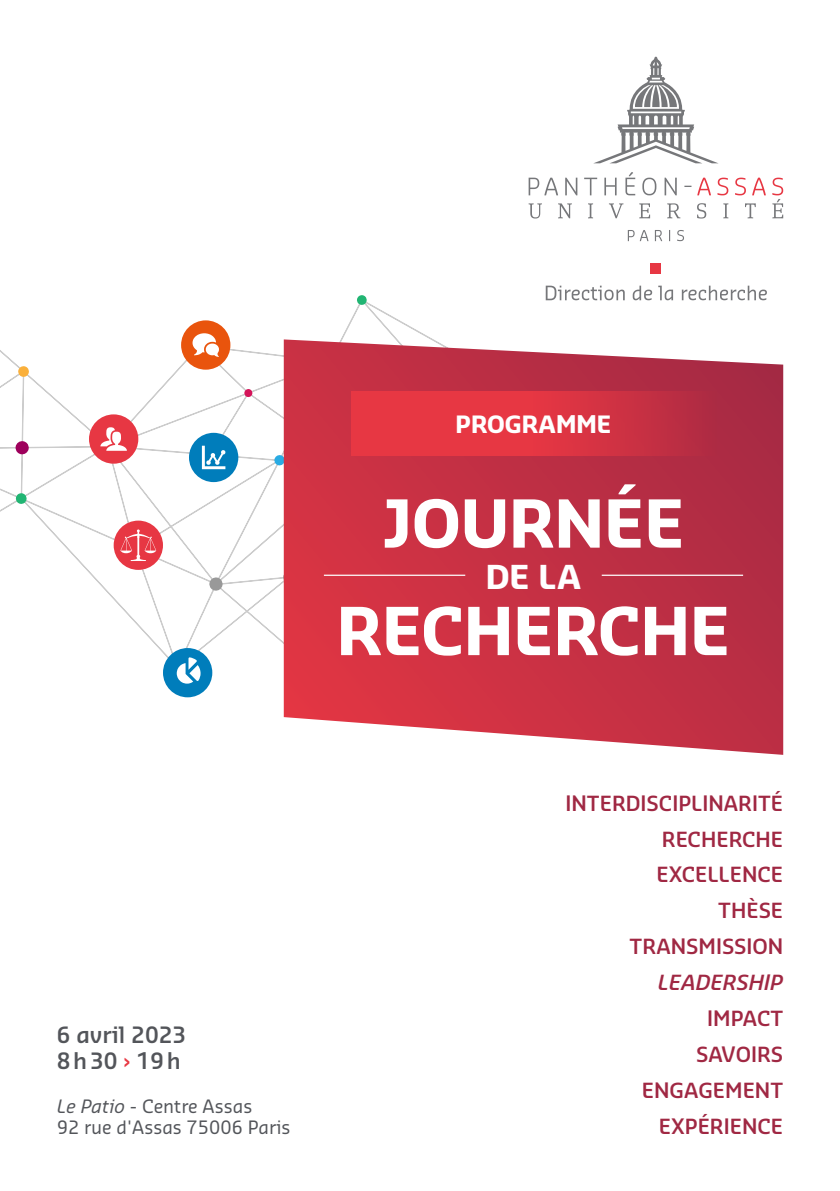
<style>
.page{position:relative;width:840px;height:1191px;background:#fff}
.page>*{position:absolute;margin:0;border:0;box-sizing:border-box;transform-origin:0 0}
.t1{font:700 64.4px "Sansa Pro";color:#fff}
.t2{font:700 32.2px "Sansa Pro";color:#fff}
.t3{font:700 23.4px "Sansa Pro";color:#fff}
.t4{font:600 22px/26.4px "Sansa Pro";color:#53555a}
.t5{font:600 20.4px/36px "Sansa Pro";color:#a02843;text-align:right}
.t6{font:italic 600 20.4px "Sansa Pro";color:#a02843}
.t7{font:18px/21.6px "Sansa Pro";color:#53555a}
.s1{color:#e83843}
.s2{font-style:italic}
</style>
<div class="page">
<svg style="left:0;top:297px;width:432px;height:401px"></svg>
<svg style="left:209px;top:577px;width:14px;height:14px"></svg>
<svg style="left:356px;top:295px;width:10px;height:10px"></svg>
<svg style="left:244px;top:389px;width:8px;height:8px"></svg>
<svg style="left:15px;top:440px;width:14px;height:15px"></svg>
<svg style="left:274px;top:455px;width:9px;height:11px"></svg>
<svg style="left:16px;top:493px;width:11px;height:11px"></svg>
<svg style="left:18px;top:366px;width:11px;height:11px"></svg>
<div style="left:114px;top:520px;width:49px;height:50px;background:#e73743;border-radius:50%"></div>
<svg style="left:120px;top:529px;width:36px;height:32px"></svg>
<div style="left:163px;top:648px;width:49px;height:49px;background:#007dbb;border-radius:50%"></div>
<svg style="left:176px;top:657px;width:24px;height:26px"></svg>
<div style="left:89px;top:414px;width:49px;height:50px;background:#e73743;border-radius:50%"></div>
<svg style="left:100px;top:427px;width:27px;height:24px"></svg>
<div style="left:181px;top:320px;width:49px;height:50px;background:#e9540d;border-radius:50%"></div>
<svg style="left:192px;top:333px;width:27px;height:24px"></svg>
<div style="left:189px;top:433px;width:49px;height:49px;background:#007dbb;border-radius:50%"></div>
<svg style="left:202px;top:446px;width:23px;height:23px"></svg>
<div style="left:650px;top:263px;width:10px;height:11px;background:#e73743"></div>
<svg style="left:545px;top:286px;width:79px;height:14px"></svg>
<svg style="left:632px;top:286px;width:19px;height:14px"></svg>
<svg style="left:658px;top:286px;width:14px;height:14px"></svg>
<svg style="left:681px;top:286px;width:85px;height:14px"></svg>
<svg style="left:528px;top:178px;width:29px;height:17px"></svg>
<svg style="left:565px;top:178px;width:12px;height:17px"></svg>
<svg style="left:584px;top:178px;width:13px;height:17px"></svg>
<svg style="left:604px;top:178px;width:12px;height:17px"></svg>
<svg style="left:625px;top:172px;width:10px;height:23px"></svg>
<svg style="left:642px;top:178px;width:14px;height:17px"></svg>
<svg style="left:664px;top:178px;width:12px;height:17px"></svg>
<svg style="left:697px;top:178px;width:13px;height:17px"></svg>
<svg style="left:717px;top:178px;width:11px;height:17px"></svg>
<svg style="left:735px;top:178px;width:10px;height:17px"></svg>
<svg style="left:752px;top:178px;width:13px;height:17px"></svg>
<svg style="left:627px;top:230px;width:21px;height:11px"></svg>
<svg style="left:654px;top:230px;width:7px;height:11px"></svg>
<svg style="left:677px;top:230px;width:6px;height:11px"></svg>
<svg style="left:528px;top:203px;width:13px;height:15px"></svg>
<svg style="left:558px;top:203px;width:13px;height:15px"></svg>
<svg style="left:588px;top:203px;width:4px;height:15px"></svg>
<svg style="left:609px;top:203px;width:14px;height:15px"></svg>
<svg style="left:639px;top:203px;width:10px;height:15px"></svg>
<svg style="left:667px;top:203px;width:13px;height:15px"></svg>
<svg style="left:697px;top:203px;width:8px;height:15px"></svg>
<svg style="left:723px;top:203px;width:5px;height:15px"></svg>
<svg style="left:745px;top:203px;width:10px;height:15px"></svg>
<svg style="left:772px;top:178px;width:10px;height:40px"></svg>
<svg style="left:594px;top:57px;width:124px;height:106px"></svg>
<svg style="left:283px;top:339px;width:499px;height:416px;background:#c94254"></svg>
<hr style="left:601px;top:574px;width:141px;height:2px;background:#fff">
<hr style="left:324px;top:574px;width:141px;height:2px;background:#fff">
<svg style="left:350px;top:392px;width:365px;height:64px;background:#d93443"></svg>
<p class="t3" style="left:455px;top:408px;width:157px">PROGRAMME</p>
<h1 class="t1" style="left:382px;top:479px;width:303px">JOURNÉE</h1>
<h2 class="t2" style="left:485px;top:554px;width:97px">DE LA</h2>
<h1 class="t1" style="left:336px;top:586px;width:395px">RECHERCHE</h1>
<p class="t4" style="left:57px;top:1021px;width:131px">6 avril 2023<br>8h30 <span class="s1">›</span> 19h</p>
<p class="t7" style="left:57px;top:1095px;width:235px"><span class="s2">Le Patio</span> - Centre Assas<br>92 rue d'Assas 75006 Paris</p>
<p class="t5" style="left:565px;top:784px;width:219px">INTERDISCIPLINARITÉ<br>RECHERCHE<br>EXCELLENCE<br>THÈSE<br>TRANSMISSION</p>
<p class="t6" style="left:657px;top:968px;width:127px">LEADERSHIP</p>
<p class="t5" style="left:641px;top:1000px;width:143px">IMPACT<br>SAVOIRS<br>ENGAGEMENT<br>EXPÉRIENCE</p>
</div>
